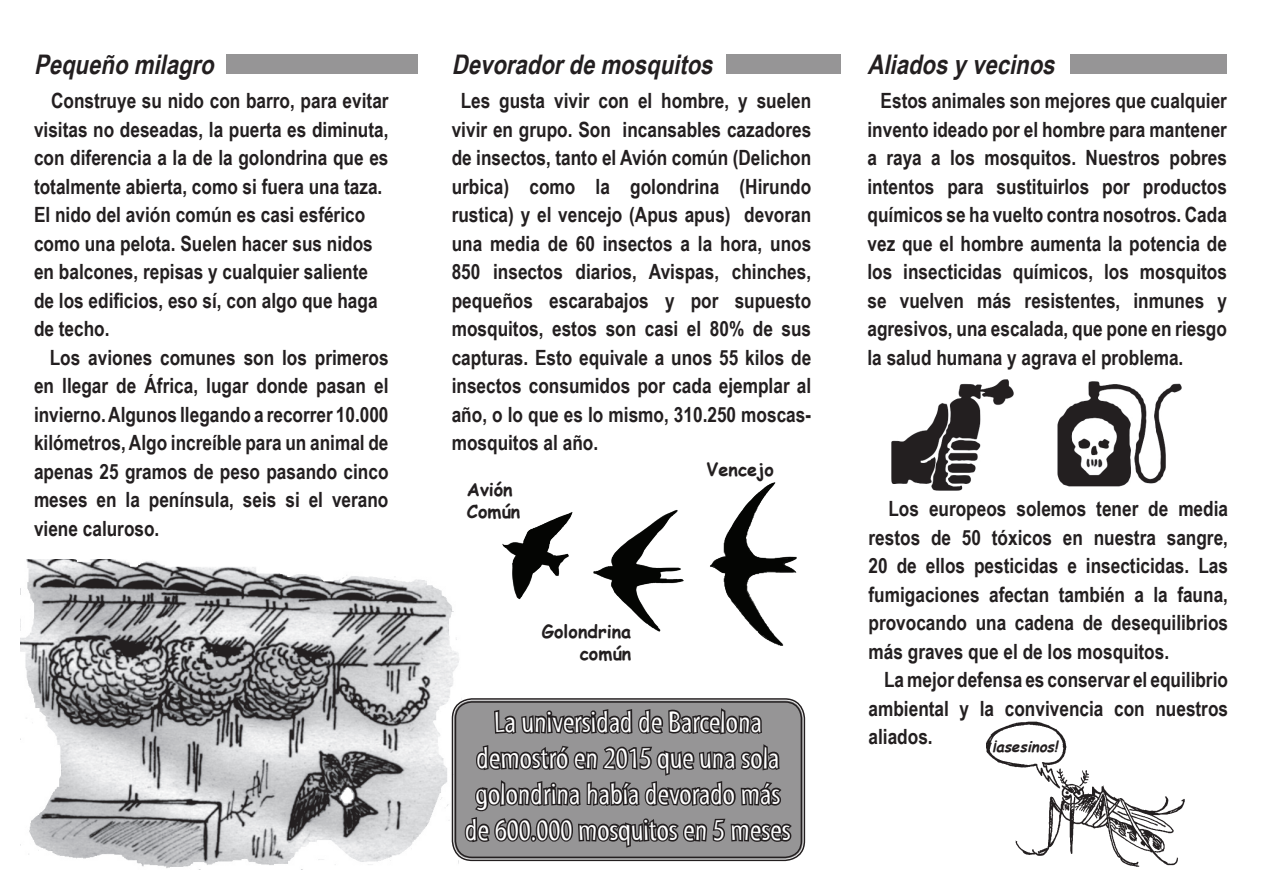
<style>
.page{position:relative;width:1263px;height:893px;background:#fff}
.page>*{position:absolute;margin:0;border:0;box-sizing:border-box;transform-origin:0 0}
.t1{font:30px/36px "Myriad Std Tilt";color:#fff;text-align:center}
.t2{font:italic 700 27px "Arial Narrow";color:#231f20}
.t3{font:700 21px/28.5px "Arial Narrow";color:#231f20;text-align:justify}
.t4{font:700 18px/21.6px "Comic Sans MS";color:#231f20}
.t5{font:italic 700 15px "Comic Sans MS";color:#231f20}
</style>
<div class="page">
<img style="left:21px;top:559px;width:442px;height:311px">
<img style="left:986px;top:721px;width:199px;height:146px">
<svg style="left:454px;top:700px;width:349px;height:159px;background:#828081"></svg>
<svg style="left:463px;top:698px;width:331px;height:164px;background:#6e6c6d"></svg>
<div style="left:726px;top:54px;width:114px;height:20px;background:#969596"></div>
<div style="left:226px;top:54px;width:192px;height:20px;background:#969596"></div>
<div style="left:1070px;top:54px;width:157px;height:20px;background:#969596"></div>
<img style="left:891px;top:380px;width:291px;height:111px">
<img style="left:502px;top:482px;width:294px;height:164px">
<p class="t2" style="left:34px;top:44px;width:189px">Pequeñomilagro</p>
<p class="t3" style="left:34px;top:85px;width:356px;text-align:left;text-indent:17px">Construye su nido con barro, para evitar visitas no deseadas, la puerta es diminuta, con diferencia a la de la golondrina que es totalmente abierta, como si fuera una taza.<br>El nido del avión común es casi esférico como una pelota. Suelen hacer sus nidos en balcones, repisas y cualquier saliente de los edificios, eso sí, con algo que haga de techo.</p>
<p class="t3" style="left:34px;top:342px;width:356px;text-indent:16px">Los aviones comunes son los primeros en llegar de África, lugar donde pasan el invierno. Algunos llegando a recorrer 10.000 kilómetros, Algo increíble para un animal de apenas 25 gramos de peso pasando cinco meses en la península, seis si el verano viene caluroso.</p>
<p class="t2" style="left:452px;top:44px;width:270px">Devoradordemosquitos</p>
<p class="t3" style="left:452px;top:85px;width:361px;text-indent:9px">Les gusta vivir con el hombre, y suelen vivir en grupo. Son incansables cazadores de insectos, tanto el Avión común (Delichon urbica) como la golondrina (Hirundo rustica) y el vencejo (Apus apus) devoran una media de 60 insectos a la hora, unos 850 insectos diarios, Avispas, chinches, pequeños escarabajos y por supuesto mosquitos, estos son casi el 80% de sus capturas. Esto equivale a unos 55 kilos de insectos consumidos por cada ejemplar al año, o lo que es lo mismo, 310.250 moscas&shy;mosquitos al año.</p>
<p class="t4" style="left:467px;top:478px;width:55px">Avión<br>Común</p>
<p class="t4" style="left:542px;top:620px;width:91px;text-align:right">Golondrina común</p>
<p class="t4" style="left:706px;top:458px;width:69px">Vencejo</p>
<h1 class="t1" style="left:465px;top:704px;width:327px">La universidad de Barcelona demostró en 2015 que una sola golondrina había devorado más de 600.000 mosquitos en 5 meses</h1>
<p class="t2" style="left:867px;top:44px;width:196px">Aliadosyvecinos</p>
<p class="t3" style="left:867px;top:85px;width:361px;text-indent:13px">Estos animales son mejores que cualquier invento ideado por el hombre para mantener a raya a los mosquitos. Nuestros pobres intentos para sustituirlos por productos químicos se ha vuelto contra nosotros. Cada vez que el hombre aumenta la potencia de los insecticidas químicos, los mosquitos se vuelven más resistentes, inmunes y agresivos, una escalada, que pone en riesgo la salud humana y agrava el problema.</p>
<p class="t3" style="left:868px;top:494px;width:361px;text-indent:20px">Los europeos solemos tener de media restos de 50 tóxicos en nuestra sangre, 20 de ellos pesticidas e insecticidas. Las fumigaciones afectan también a la fauna, provocando una cadena de desequilibrios más graves que el de los mosquitos.</p>
<p class="t3" style="left:868px;top:665px;width:361px;text-indent:15px">La mejor defensa es conservar el equilibrio ambiental y la convivencia con nuestros aliados.</p>
<p class="t5" style="left:992px;top:736px;width:71px">¡asesinos!</p>
</div>
